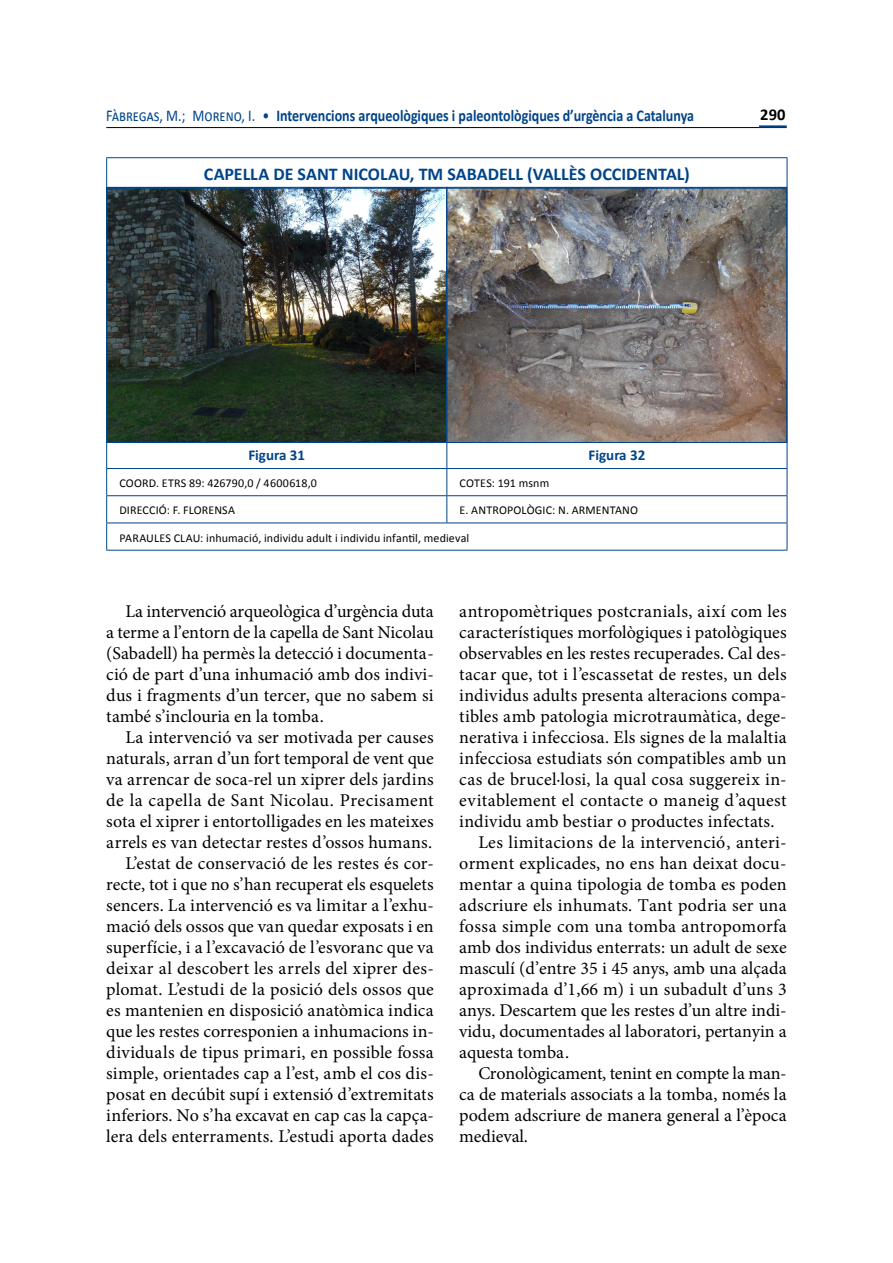
<style>
.page{position:relative;width:893px;height:1263px;background:#fff}
.page>*{position:absolute;margin:0;border:0;box-sizing:border-box;transform-origin:0 0}
.t1{font:18px/21px "Minion Pro";color:#000;text-align:justify}
.t2{font:700 18px "Calibri";color:#004489}
.t3{font:700 16.5px "Calibri";color:#004489;scale:.85 1}
.t4{font:700 16.5px "Calibri";color:#000}
.t5{font:700 15px "Calibri";color:#004489}
.t6{font:12px "Calibri";letter-spacing:.01em;color:#000}
.s1{font-weight:400}
</style>
<div class="page">
<hr style="left:106px;top:127px;width:681px;height:1px;background:#000">
<hr style="left:759px;top:125px;width:28px;height:3px;background:#004489">
<img style="left:109px;top:189px;width:676px;height:252px">
<div style="left:107px;top:187px;width:340px;height:256px;border:1px solid #004489"></div>
<div style="left:446px;top:187px;width:341px;height:256px;border:1px solid #004489"></div>
<hr style="left:106px;top:157px;width:341px;height:1px;background:#004489">
<hr style="left:106px;top:158px;width:1px;height:30px;background:#004489">
<hr style="left:447px;top:157px;width:340px;height:1px;background:#004489">
<hr style="left:787px;top:158px;width:1px;height:30px;background:#004489">
<hr style="left:106px;top:188px;width:341px;height:1px;background:#004489">
<hr style="left:106px;top:189px;width:1px;height:279px;background:#004489">
<hr style="left:447px;top:188px;width:340px;height:1px;background:#004489">
<hr style="left:446px;top:189px;width:1px;height:279px;background:#004489">
<hr style="left:787px;top:189px;width:1px;height:279px;background:#004489">
<hr style="left:106px;top:468px;width:341px;height:1px;background:#004489">
<hr style="left:447px;top:468px;width:340px;height:1px;background:#004489">
<hr style="left:106px;top:495px;width:341px;height:1px;background:#004489">
<hr style="left:447px;top:495px;width:340px;height:1px;background:#004489">
<svg style="left:446px;top:469px;width:1px;height:54px"></svg>
<hr style="left:106px;top:523px;width:341px;height:1px;background:#004489">
<svg style="left:106px;top:469px;width:1px;height:81px"></svg>
<hr style="left:447px;top:523px;width:340px;height:1px;background:#004489">
<svg style="left:787px;top:469px;width:1px;height:81px"></svg>
<hr style="left:106px;top:550px;width:341px;height:1px;background:#004489">
<hr style="left:447px;top:550px;width:340px;height:1px;background:#004489">
<p class="t3" style="left:106px;top:105px;width:693px"><span class="s1">Fàbregas, M.; Moreno, I. •</span> Intervencions arqueològiques i paleontològiques d’urgència a Catalunya</p>
<p class="t4" style="left:760px;top:104px;width:27px">290</p>
<p class="t2" style="left:204px;top:162px;width:487px">CAPELLA DE SANT NICOLAU, TM SABADELL (VALLÈS OCCIDENTAL)</p>
<p class="t5" style="left:248px;top:445px;width:58px">Figura 31</p>
<p class="t5" style="left:589px;top:445px;width:58px">Figura 32</p>
<p class="t6" style="left:119px;top:476px;width:199px">COORD. ETRS 89: 426790,0 / 4600618,0</p>
<p class="t6" style="left:460px;top:476px;width:91px">COTES: 191 msnm</p>
<p class="t6" style="left:119px;top:503px;width:117px">DIRECCIÓ: F. FLORENSA</p>
<p class="t6" style="left:460px;top:503px;width:180px">E. ANTROPOLÒGIC: N. ARMENTANO</p>
<p class="t6" style="left:119px;top:530px;width:351px">PARAULES CLAU: inhumació, individu adult i individu infantil, medieval</p>
<p class="t1" style="left:106px;top:601px;width:329px;text-indent:19px">La intervenció arqueològica d’urgència duta a terme a l’entorn de la capella de Sant Nicolau (Sabadell) ha permès la detecció i documenta&shy;ció de part d’una inhumació amb dos indivi&shy;dus i fragments d’un tercer, que no sabem si també s’inclouria en la tomba.</p>
<p class="t1" style="left:106px;top:727px;width:329px;text-align:right">La intervenció va ser motivada per causes naturals, arran d’un fort temporal de vent que va arrencar de soca-rel un xiprer dels jardins de la capella de Sant Nicolau. Precisament sota el xiprer i entortolligades en les mateixes arrels es van detectar restes d’ossos humans.<br>L’estat de conservació de les restes és cor&shy;recte, tot i que no s’han recuperat els esquelets sencers. La intervenció es va limitar a l’exhu&shy;mació dels ossos que van quedar exposats i en superfície, i a l’excavació de l’esvoranc que va deixar al descobert les arrels del xiprer des&shy;plomat. L’estudi de la posició dels ossos que es mantenien en disposició anatòmica indica que les restes corresponien a inhumacions in&shy;dividuals de tipus primari, en possible fossa simple, orientades cap a l’est, amb el cos dis&shy;posat en decúbit supí i extensió d’extremitats inferiors. No s’ha excavat en cap cas la capça&shy;lera dels enterraments. L’estudi aporta dades</p>
<p class="t1" style="left:459px;top:601px;width:329px">antropomètriques postcranials, així com les</p>
<p class="t1" style="left:459px;top:622px;width:329px">característiques morfològiques i patològiques</p>
<p class="t1" style="left:459px;top:643px;width:329px">observables en les restes recuperades. Cal des-</p>
<p class="t1" style="left:459px;top:664px;width:329px">tacar que, tot i l’escassetat de restes, un dels</p>
<p class="t1" style="left:459px;top:685px;width:329px">individus adults presenta alteracions compa-</p>
<p class="t1" style="left:459px;top:706px;width:329px">tibles amb patologia microtraumàtica, dege-</p>
<p class="t1" style="left:459px;top:727px;width:329px">nerativa i infecciosa. Els signes de la malaltia</p>
<p class="t1" style="left:459px;top:748px;width:329px">infecciosa estudiats són compatibles amb un</p>
<p class="t1" style="left:459px;top:769px;width:329px">cas de brucel·losi, la qual cosa suggereix in-</p>
<p class="t1" style="left:459px;top:790px;width:329px">evitablement el contacte o maneig d’aquest</p>
<p class="t1" style="left:459px;top:811px;width:317px">individu amb bestiar o productes infectats.</p>
<p class="t1" style="left:478px;top:832px;width:310px">Les limitacions de la intervenció, anteri-</p>
<p class="t1" style="left:459px;top:853px;width:329px">orment explicades, no ens han deixat docu-</p>
<p class="t1" style="left:459px;top:874px;width:329px">mentar a quina tipologia de tomba es poden</p>
<p class="t1" style="left:459px;top:895px;width:329px">adscriure els inhumats. Tant podria ser una</p>
<p class="t1" style="left:459px;top:916px;width:329px">fossa simple com una tomba antropomorfa</p>
<p class="t1" style="left:459px;top:937px;width:329px">amb dos individus enterrats: un adult de sexe</p>
<p class="t1" style="left:459px;top:958px;width:329px">masculí (d’entre 35 i 45 anys, amb una alçada</p>
<p class="t1" style="left:459px;top:979px;width:329px">aproximada d’1,66 m) i un subadult d’uns 3</p>
<p class="t1" style="left:459px;top:1000px;width:329px">anys. Descartem que les restes d’un altre indi-</p>
<p class="t1" style="left:459px;top:1021px;width:329px">vidu, documentades al laboratori, pertanyin a</p>
<p class="t1" style="left:459px;top:1042px;width:111px">aquesta tomba.</p>
<p class="t1" style="left:478px;top:1063px;width:310px">Cronològicament, tenint en compte la man-</p>
<p class="t1" style="left:459px;top:1084px;width:329px">ca de materials associats a la tomba, només la</p>
<p class="t1" style="left:459px;top:1105px;width:329px">podem adscriure de manera general a l’època</p>
<p class="t1" style="left:459px;top:1126px;width:70px">medieval.</p>
</div>
